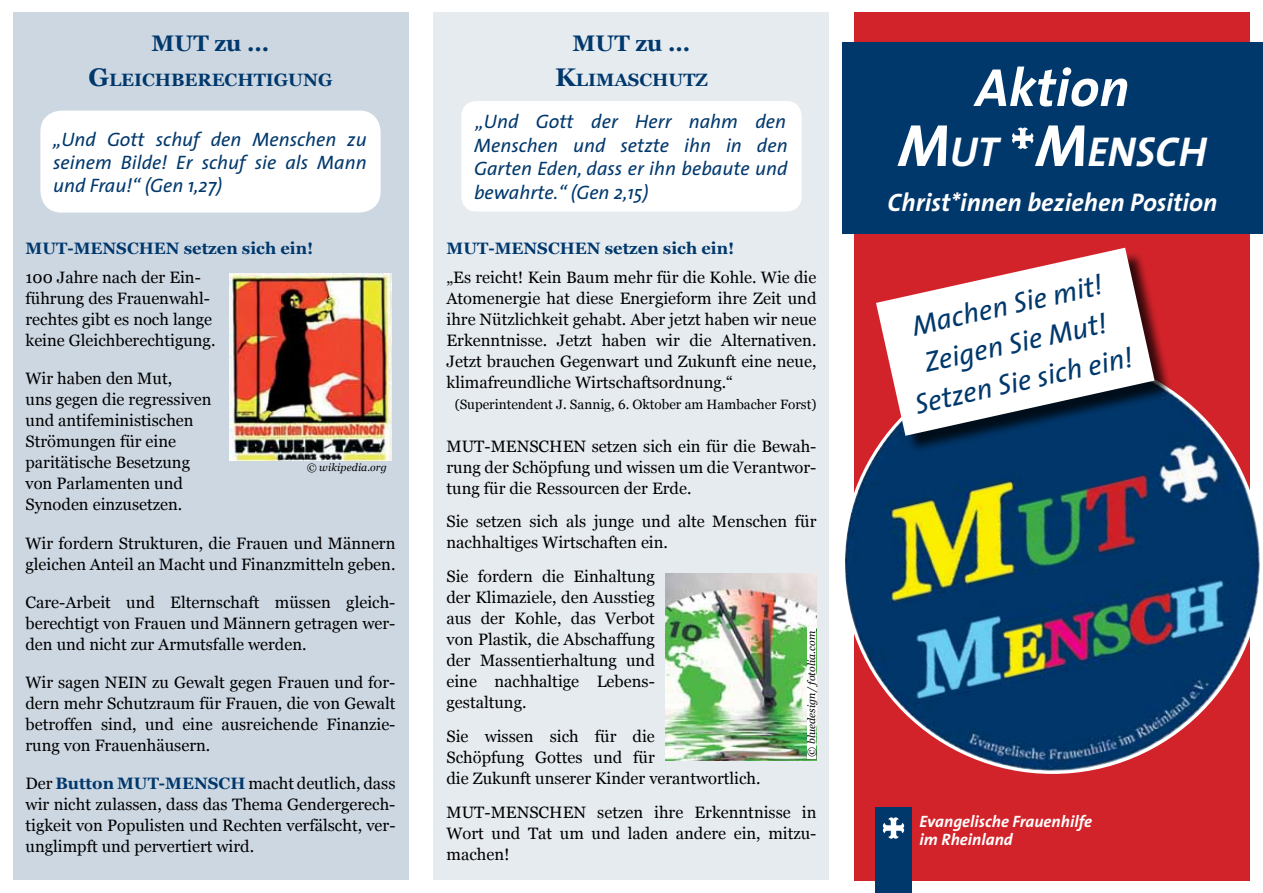
<style>
.page{position:relative;width:1263px;height:893px;background:#fff}
.page>*{position:absolute;margin:0;border:0;box-sizing:border-box;transform-origin:0 0}
.t1{font:italic 700 54px "The Sans";color:#fff}
.t2{font:italic 700 42px "The Sans";color:#fff}
.t3{font:italic 28.5px/38.4px "The Sans";color:#00386c;text-align:center}
.t4{font:italic 700 25.5px "The Sans";color:#fff}
.t5{font:700 22.5px "Georgia";color:#00386c}
.t6{font:italic 19.5px/23.4px "The Sans";color:#00386c;text-align:justify}
.t7{font:700 17.85px "Georgia";color:#00386c}
.t8{font:16.5px/21px "Georgia";color:#000;text-align:justify}
.t9{font:700 16.5px "Georgia";color:#00386c}
.t10{font:italic 700 16.5px/18px "The Sans";color:#fff}
.t11{font:13.5px "Georgia";color:#000}
.t12{font:italic 10.5px "Georgia";letter-spacing:.01em;color:#000}
.s1{font-size:25.5px}
.s2{font-weight:700;color:#00386c}
.s3{font-size:60px}
</style>
<div class="page">
<div style="left:13px;top:13px;width:395px;height:867px;background:#cdd7e2"></div>
<div style="left:434px;top:13px;width:395px;height:867px;background:#e6ebf0"></div>
<div style="left:855px;top:234px;width:395px;height:646px;background:#d2232a"></div>
<div style="left:855px;top:12px;width:395px;height:44px;background:#d2232a"></div>
<div style="left:842px;top:43px;width:421px;height:191px;background:#00386c"></div>
<svg style="left:1012px;top:128px;width:21px;height:21px"></svg>
<div style="left:875px;top:808px;width:36px;height:85px;background:#00386c"></div>
<svg style="left:883px;top:817px;width:21px;height:22px"></svg>
<img style="left:843px;top:354px;width:418px;height:418px;border-radius:209px">
<div style="left:40px;top:111px;width:341px;height:102px;background:#fff;border-radius:21px"></div>
<div style="left:461px;top:101px;width:340px;height:111px;background:#fff;border-radius:15px"></div>
<div style="left:879px;top:250px;width:293px;height:204px;background:#000;opacity:.75"></div>
<svg style="left:876px;top:248px;width:278px;height:188px;fill:#fff"></svg>
<img style="left:230px;top:273px;width:161px;height:187px">
<img style="left:665px;top:573px;width:151px;height:188px">
<div style="left:807px;top:627px;width:8px;height:131px;background:#fff"></div>
<h3 class="t5" style="left:152px;top:29px;width:119px">MUT zu ...</h3>
<p class="t7" style="left:88px;top:68px;width:245px"><span class="s1">G</span>LEICHBERECHTIGUNG</p>
<p class="t6" style="left:53px;top:127px;width:315px">„Und Gott schuf den Menschen zu seinem Bilde! Er schuf sie als Mann und Frau!“ (Gen 1,27)</p>
<p class="t9" style="left:26px;top:238px;width:289px">MUT-MENSCHEN setzen sich ein!</p>
<p class="t8" style="left:26px;top:268px;width:191px;text-align:left">100 Jahre nach der Ein&shy;führung des Frauenwahl&shy;rechtes gibt es noch lange keine Gleichberechtigung.</p>
<p class="t8" style="left:26px;top:369px;width:187px;text-align:left">Wir haben den Mut,<br>uns gegen die regressiven und antifeministischen<br>Strömungen für eine paritätische Besetzung von Parlamenten und<br>Synoden einzusetzen.</p>
<p class="t8" style="left:26px;top:533px;width:371px">Wir fordern Strukturen, die Frauen und Männern gleichen Anteil an Macht und Finanzmitteln geben.</p>
<p class="t8" style="left:26px;top:592px;width:371px">Care-Arbeit und Elternschaft müssen gleich&shy;berechtigt von Frauen und Männern getragen wer&shy;den und nicht zur Armutsfalle werden.</p>
<p class="t8" style="left:26px;top:672px;width:371px">Wir sagen NEIN zu Gewalt gegen Frauen und for&shy;dern mehr Schutzraum für Frauen, die von Gewalt betroffen sind, und eine ausreichende Finanzie&shy;rung von Frauenhäusern.</p>
<p class="t8" style="left:26px;top:773px;width:371px">Der <span class="s2">Button MUT-MENSCH</span> macht deutlich, dass wir nicht zulassen, dass das Thema Gendergerech&shy;tigkeit von Populisten und Rechten verfälscht, ver&shy;unglimpft und pervertiert wird.</p>
<p class="t12" style="left:307px;top:460px;width:82px">© wikipedia.org</p>
<h3 class="t5" style="left:573px;top:29px;width:119px">MUT zu ...</h3>
<p class="t7" style="left:555px;top:68px;width:154px"><span class="s1">K</span>LIMASCHUTZ</p>
<p class="t6" style="left:474px;top:110px;width:315px">„Und Gott der Herr nahm den Menschen und setzte ihn in den Garten Eden, dass er ihn bebaute und bewahrte.“ (Gen 2,15)</p>
<p class="t9" style="left:446px;top:238px;width:289px">MUT-MENSCHEN setzen sich ein!</p>
<p class="t8" style="left:446px;top:268px;width:371px">„Es reicht! Kein Baum mehr für die Kohle. Wie die Atomenergie hat diese Energieform ihre Zeit und ihre Nützlichkeit gehabt. Aber jetzt haben wir neue Erkenntnisse. Jetzt haben wir die Alternativen.<br>Jetzt brauchen Gegenwart und Zukunft eine neue, klimafreundliche Wirtschaftsordnung.“</p>
<p class="t11" style="left:455px;top:397px;width:363px">(Superintendent J. Sannig, 6. Oktober am Hambacher Forst)</p>
<p class="t8" style="left:446px;top:436px;width:371px">MUT-MENSCHEN setzen sich ein für die Bewah&shy;rung der Schöpfung und wissen um die Verantwor&shy;tung für die Ressourcen der Erde.</p>
<p class="t8" style="left:446px;top:512px;width:371px">Sie setzen sich als junge und alte Menschen für nachhaltiges Wirtschaften ein.</p>
<p class="t8" style="left:446px;top:566px;width:210px">Sie fordern die Einhaltung der Klimaziele, den Ausstieg aus der Kohle, das Verbot von Plastik, die Abschaffung der Massentierhaltung und eine nachhaltige Lebens&shy;gestaltung.</p>
<p class="t8" style="left:446px;top:726px;width:316px;text-align:left">Sie wissen sich für die<br>Schöpfung Gottes und für<br>die Zukunft unserer Kinder verantwortlich.</p>
<p class="t8" style="left:446px;top:802px;width:371px">MUT-MENSCHEN setzen ihre Erkenntnisse in Wort und Tat um und laden andere ein, mitzu&shy;machen!</p>
<p class="t12" style="left:805px;top:757px;width:127px;rotate:-90deg">© bluedesign/ fotolia.com</p>
<h1 class="t1" style="left:975px;top:53px;width:155px">Aktion</h1>
<h2 class="t2" style="left:898px;top:125px;width:310px"><span class="s3">M</span>UT <span class="s3">M</span>ENSCH</h2>
<h3 class="t4" style="left:887px;top:186px;width:331px">Christ*innen beziehen Position</h3>
<h3 class="t3" style="left:894px;top:312px;width:224px;rotate:-13deg">Machen Sie mit!<br>Zeigen Sie Mut!<br>Setzen Sie sich ein!</h3>
<p class="t10" style="left:919px;top:813px;width:174px">Evangelische Frauenhilfe im Rheinland</p>
</div>
